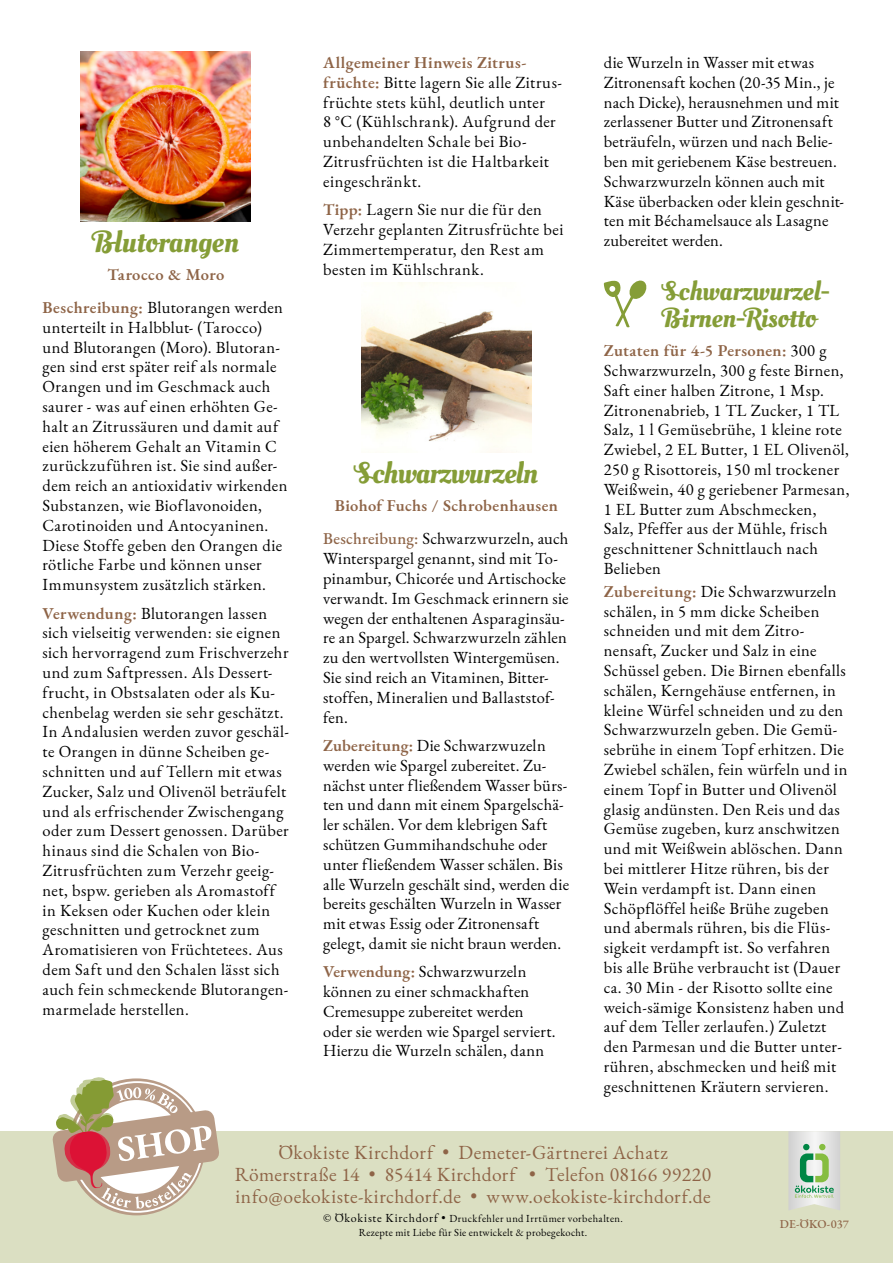
<style>
.page{position:relative;width:893px;height:1263px;background:#fff}
.page>*{position:absolute;margin:0;border:0;box-sizing:border-box;transform-origin:0 0}
.t1{font:30px "Oleo Script Swash Caps";letter-spacing:-.015em;color:#859d37}
.t2{font:27px/27px "Oleo Script Swash Caps";letter-spacing:-.005em;color:#859d37}
.t3{font:19.5px/21.6px "EB Garamond";letter-spacing:.02em;color:#8e6447;text-align:center}
.t4{font:16.5px/19.8px "EB Garamond";letter-spacing:.025em;color:#000}
.t5{font:600 16.5px/33px "EB Garamond";letter-spacing:.02em;color:#8e6447;text-align:center}
.t6{font:500 12px "EB Garamond";letter-spacing:-.005em;color:#8e6447}
.t7{font:10.5px "EB Garamond";letter-spacing:.025em;color:#000}
.s1{font-weight:400;color:#000}
.s2{font-weight:600;color:#8e6447}
.s3{font-weight:500}
.s4{font-size:12px}
</style>
<div class="page">
<div style="left:0;top:1131px;width:893px;height:132px;background:#dbdfc2"></div>
<svg style="left:52px;top:1077px;width:167px;height:132px"></svg>
<svg style="left:789px;top:1131px;width:51px;height:79px;background:#c3d5c3"></svg>
<img style="left:361px;top:283px;width:170px;height:170px">
<svg style="left:603px;top:280px;width:44px;height:48px"></svg>
<img style="left:81px;top:51px;width:170px;height:170px">
<h1 class="t1" style="left:93px;top:223px;width:148px">Blutorangen</h1>
<p class="t5" style="left:43px;top:258px;width:242px">Tarocco &amp; Moro<br>Beschreibung: <span class="s1">Blutorangen werden</span></p>
<p class="t4" style="left:43px;top:317px;width:246px">unterteilt in Halbblut- (Tarocco) und Blutorangen (Moro). Blutoran&shy;gen sind erst später reif als normale Orangen und im Geschmack auch saurer - was auf einen erhöhten Ge&shy;halt an Zitrussäuren und damit auf eien höherem Gehalt an Vitamin C zurückzuführen ist. Sie sind außer&shy;dem reich an antioxidativ wirkenden Substanzen, wie Bioflavonoiden, Carotinoiden und Antocyaninen.<br>Diese Stoffe geben den Orangen die rötliche Farbe und können unser Immunsystem zusätzlich stärken.</p>
<p class="t4" style="left:43px;top:603px;width:248px"><span class="s2">Verwendung:</span> Blutorangen lassen sich vielseitig verwenden: sie eignen sich hervorragend zum Frischverzehr und zum Saftpressen. Als Dessert&shy;frucht, in Obstsalaten oder als Ku&shy;chenbelag werden sie sehr geschätzt.<br>In Andalusien werden zuvor geschäl&shy;te Orangen in dünne Scheiben ge&shy;schnitten und auf Tellern mit etwas Zucker, Salz und Olivenöl beträufelt und als erfrischender Zwischengang oder zum Dessert genossen. Darüber hinaus sind die Schalen von Bio-Zitrusfrüchten zum Verzehr geeig&shy;net, bspw. gerieben als Aromastoff in Keksen oder Kuchen oder klein geschnitten und getrocknet zum Aromatisieren von Früchtetees. Aus dem Saft und den Schalen lässt sich auch fein schmeckende Blutorangen&shy;marmelade herstellen.</p>
<p class="t4" style="left:323px;top:53px;width:240px"><span class="s2">Allgemeiner Hinweis Zitrus&shy;früchte:</span> Bitte lagern Sie alle Zitrus&shy;früchte stets kühl, deutlich unter<br>8 °C (Kühlschrank). Aufgrund der unbehandelten Schale bei Bio-<br>Zitrusfrüchten ist die Haltbarkeit eingeschränkt.</p>
<p class="t4" style="left:323px;top:200px;width:242px"><span class="s2">Tipp:</span> Lagern Sie nur die für den<br>Verzehr geplanten Zitrusfrüchte bei<br>Zimmertemperatur, den Rest am besten im Kühlschrank.</p>
<h1 class="t1" style="left:355px;top:455px;width:185px">Schwarzwurzeln</h1>
<p class="t5" style="left:323px;top:489px;width:247px">Biohof Fuchs / Schrobenhausen<br><span class="s3">Beschreibung:</span> <span class="s1">Schwarzwurzeln, auch</span></p>
<p class="t4" style="left:323px;top:549px;width:247px">Winterspargel genannt, sind mit To&shy;pinambur, Chicorée und Artischocke verwandt. Im Geschmack erinnern sie wegen der enthaltenen Asparaginsäu&shy;re an Spargel. Schwarzwurzeln zählen zu den wertvollsten Wintergemüsen.<br>Sie sind reich an Vitaminen, Bitter&shy;stoffen, Mineralien und Ballaststof&shy;fen.</p>
<p class="t4" style="left:323px;top:735px;width:247px"><span class="s2">Zubereitung:</span> Die Schwarzwuzeln werden wie Spargel zubereitet. Zu&shy;nächst unter fließendem Wasser bürs&shy;ten und dann mit einem Spargelschä&shy;ler schälen. Vor dem klebrigen Saft schützen Gummihandschuhe oder unter fließendem Wasser schälen. Bis alle Wurzeln geschält sind, werden die bereits geschälten Wurzeln in Wasser mit etwas Essig oder Zitronensaft gelegt, damit sie nicht braun werden.</p>
<p class="t4" style="left:323px;top:962px;width:234px"><span class="s2">Verwendung:</span> Schwarzwurzeln können zu einer schmackhaften<br>Cremesuppe zubereitet werden oder sie werden wie Spargel serviert.<br>Hierzu die Wurzeln schälen, dann</p>
<p class="t4" style="left:604px;top:53px;width:242px">die Wurzeln in Wasser mit etwas Zitronensaft kochen (20-35 Min., je nach Dicke), herausnehmen und mit zerlassener Butter und Zitronensaft beträufeln, würzen und nach Belie&shy;ben mit geriebenem Käse bestreuen.<br>Schwarzwurzeln können auch mit Käse überbacken oder klein geschnit&shy;ten mit Béchamelsauce als Lasagne zubereitet werden.</p>
<h2 class="t2" style="left:662px;top:279px;width:169px">Schwarzwurzel-<br>Birnen-Risotto</h2>
<p class="t4" style="left:604px;top:341px;width:247px"><span class="s2">Zutaten für 4-5 Personen:</span> 300 g<br>Schwarzwurzeln, 300 g feste Birnen,<br>Saft einer halben Zitrone, 1 Msp.<br>Zitronenabrieb, 1 TL Zucker, 1 TL<br>Salz, 1 l Gemüsebrühe, 1 kleine rote<br>Zwiebel, 2 EL Butter, 1 EL Olivenöl,<br>250 g Risottoreis, 150 ml trockener<br>Weißwein, 40 g geriebener Parmesan,<br>1 EL Butter zum Abschmecken,<br>Salz, Pfeffer aus der Mühle, frisch geschnittener Schnittlauch nach<br>Belieben</p>
<p class="t4" style="left:604px;top:581px;width:245px"><span class="s2">Zubereitung:</span> Die Schwarzwurzeln schälen, in 5 mm dicke Scheiben schneiden und mit dem Zitro&shy;nensaft, Zucker und Salz in eine Schüssel geben. Die Birnen ebenfalls schälen, Kerngehäuse entfernen, in kleine Würfel schneiden und zu den Schwarzwurzeln geben. Die Gemü&shy;sebrühe in einem Topf erhitzen. Die Zwiebel schälen, fein würfeln und in einem Topf in Butter und Olivenöl glasig andünsten. Den Reis und das Gemüse zugeben, kurz anschwitzen und mit Weißwein ablöschen. Dann bei mittlerer Hitze rühren, bis der Wein verdampft ist. Dann einen Schöpflöffel heiße Brühe zugeben und abermals rühren, bis die Flüs&shy;sigkeit verdampft ist. So verfahren bis alle Brühe verbraucht ist (Dauer ca. 30 Min - der Risotto sollte eine weich-sämige Konsistenz haben und auf dem Teller zerlaufen.) Zuletzt den Parmesan und die Butter unter&shy;rühren, abschmecken und heiß mit geschnittenen Kräutern servieren.</p>
<p class="t3" style="left:235px;top:1142px;width:478px">Ökokiste Kirchdorf • Demeter-Gärtnerei Achatz<br>Römerstraße 14 • 85414 Kirchdorf • Telefon 08166 99220 info@oekokiste-kirchdorf.de • www.oekokiste-kirchdorf.de</p>
<p class="t7" style="left:323px;top:1212px;width:301px"><span class="s4">© Ökokiste Kirchdorf •</span> Druckfehler und Irrtümer vorbehalten.</p>
<p class="t7" style="left:359px;top:1226px;width:230px">Rezepte mit Liebe für Sie entwickelt &amp; probegekocht.</p>
<p class="t6" style="left:780px;top:1216px;width:70px">DE-ÖKO-037</p>
</div>
